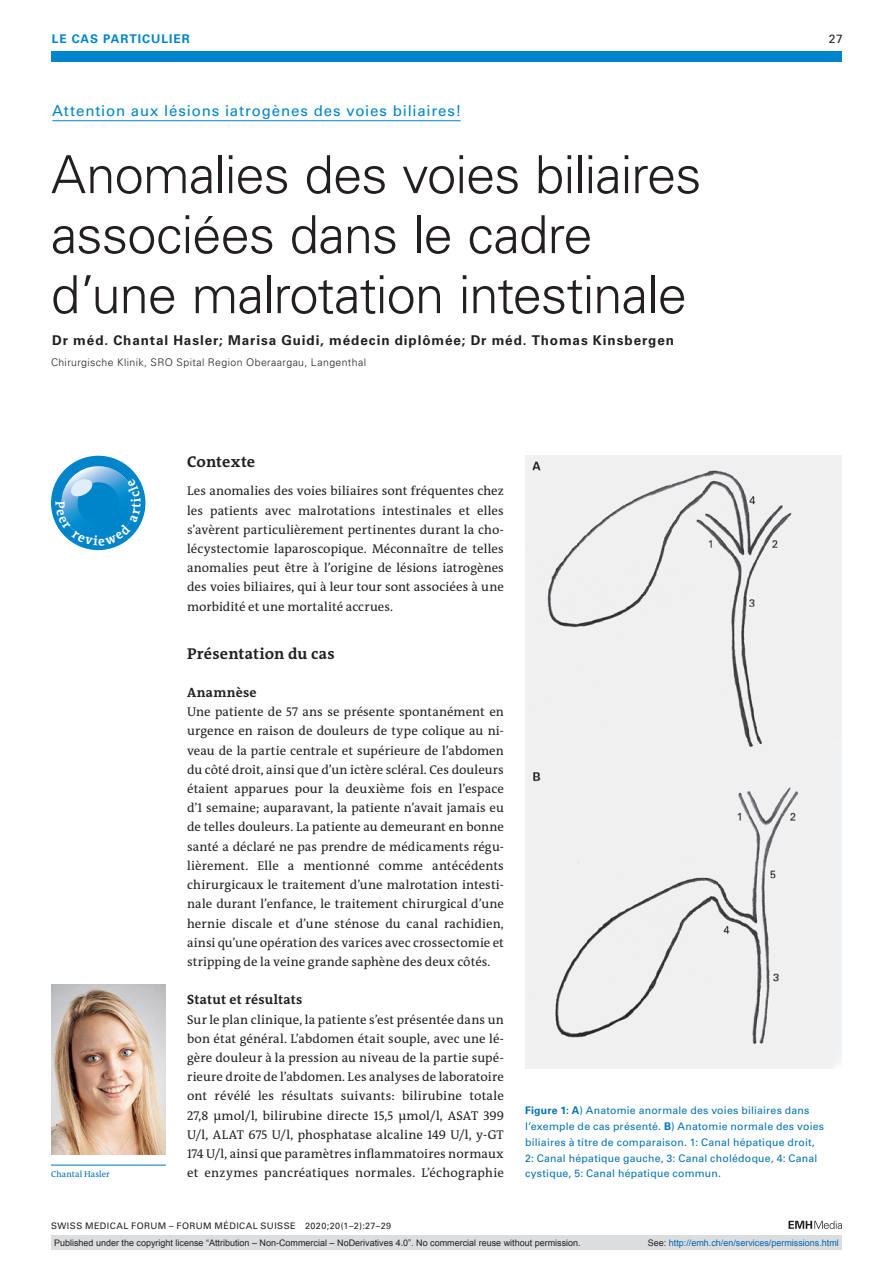
<style>
.page{position:relative;width:893px;height:1263px;background:#fff}
.page>*{position:absolute;margin:0;border:0;box-sizing:border-box;transform-origin:0 0}
.t1{font:300 52.5px/60px "Univers LT Std";letter-spacing:-.02em;color:#231f20}
.t2{font:700 15.75px "The Antiqua B W7";letter-spacing:.01em;color:#231f20}
.t3{font:15px "Univers LT Std";letter-spacing:.06em;color:#0084ca}
.t4{font:700 13.5px "Univers LT Std";letter-spacing:.07em;color:#231f20}
.t5{font:700 13.5px "The Antiqua B W7";letter-spacing:.02em;color:#231f20}
.t6{font:12.75px/19.2px "The Antiqua B W5 Plain";letter-spacing:.01em;color:#231f20;text-align:justify}
.t7{font:700 12px "Univers LT Std";letter-spacing:.085em;color:#0084ca}
.t8{font:12px "Univers LT Std";color:#231f20}
.t9{font:10.5px/15.8px "Univers LT Std";letter-spacing:.02em;color:#0072b2}
.t10{font:300 10.5px "Univers LT Std";letter-spacing:.04em;color:#231f20}
.t11{font:9px "Arial";color:#231f20}
.t12{font:9px "Univers LT Std";letter-spacing:.05em;color:#231f20}
.t13{font:9px "Arial";color:#0166b3}
.t14{font:8.7px "The Antiqua B W5 Plain";letter-spacing:.01em;color:#0072b2}
.s1{font-weight:700}
.s2{color:#231f20}
</style>
<div class="page">
<div style="left:51px;top:51px;width:791px;height:11px;background:#0084ca"></div>
<svg style="left:788px;top:1221px;width:54px;height:8px"></svg>
<hr style="left:52px;top:120px;width:409px;height:1px;background:#0084ca">
<hr style="left:51px;top:1165px;width:115px;height:1px;background:#0072b2">
<img style="left:51px;top:984px;width:115px;height:170px">
<div style="left:525px;top:456px;width:317px;height:613px;background:#f0f0f1"></div>
<div style="left:51px;top:1235px;width:791px;height:15px;background:#dcdddf"></div>
<svg style="left:51px;top:456px;width:94px;height:94px"></svg>
<p class="t7" style="left:52px;top:31px;width:140px">LE CAS PARTICULIER</p>
<p class="t8" style="left:829px;top:31px;width:15px">27</p>
<p class="t3" style="left:52px;top:102px;width:410px">Attention aux lésions iatrogènes des voies biliaires!</p>
<h1 class="t1" style="left:51px;top:145px;width:652px">Anomalies des voies biliaires associées dans le cadre d’une malrotation intestinale</h1>
<p class="t4" style="left:52px;top:332px;width:623px">Dr méd. Chantal Hasler; Marisa Guidi, médecin diplômée; Dr méd. Thomas Kinsbergen</p>
<p class="t10" style="left:51px;top:356px;width:317px">Chirurgische Klinik, SRO Spital Region Oberaargau, Langenthal</p>
<p class="t14" style="left:51px;top:1169px;width:60px">Chantal Hasler</p>
<p class="t2" style="left:187px;top:451px;width:70px">Contexte</p>
<p class="t6" style="left:187px;top:482px;width:318px">Les anomalies des voies biliaires sont fréquentes chez les patients avec malrotations intestinales et elles s’avèrent particulièrement pertinentes durant la cho&shy;lécystectomie laparoscopique. Méconnaître de telles anomalies peut être à l’origine de lésions iatrogènes des voies biliaires, qui à leur tour sont associées à une morbidité et une mortalité accrues.</p>
<p class="t2" style="left:187px;top:643px;width:149px">Présentation du cas</p>
<p class="t5" style="left:187px;top:684px;width:71px">Anamnèse</p>
<p class="t6" style="left:187px;top:702px;width:318px">Une patiente de 57 ans se présente spontanément en urgence en raison de douleurs de type colique au ni&shy;veau de la partie centrale et supérieure de l’abdomen du côté droit, ainsi que d’un ictère scléral. Ces douleurs étaient apparues pour la deuxième fois en l’espace d’1 semaine; auparavant, la patiente n’avait jamais eu de telles douleurs. La patiente au demeurant en bonne santé a déclaré ne pas prendre de médicaments régu&shy;lièrement. Elle a mentionné comme antécédents chirurgicaux le traitement d’une malrotation intesti&shy;nale durant l’enfance, le traitement chirurgical d’une hernie discale et d’une sténose du canal rachidien, ainsi qu’une opération des varices avec crossectomie et stripping de la veine grande saphène des deux côtés.</p>
<p class="t5" style="left:187px;top:991px;width:117px">Statut et résultats</p>
<p class="t6" style="left:187px;top:1010px;width:318px">Sur le plan clinique, la patiente s’est présentée dans un bon état général. L’abdomen était souple, avec une lé&shy;gère douleur à la pression au niveau de la partie supé&shy;rieure droite de l’abdomen. Les analyses de laboratoire ont révélé les résultats suivants: bilirubine totale 27,8 μmol/l, bilirubine directe 15,5 μmol/l, ASAT 399<br>U/l, ALAT 675 U/l, phosphatase alcaline 149 U/l, y-GT 174 U/l, ainsi que paramètres inflammatoires normaux et enzymes pancréatiques normales. L’échographie</p>
<p class="t12" style="left:51px;top:1220px;width:342px">SWISS MEDICAL FORUM – FORUM MÉDICAL SUISSE 2020;20(1–2):27–29</p>
<p class="t9" style="left:525px;top:1103px;width:301px"><span class="s1">Figure 1: A</span>) Anatomie anormale des voies biliaires dans l’exemple de cas présenté. <span class="s1">B</span>) Anatomie normale des voies biliaires à titre de comparaison. 1: Canal hépatique droit, 2: Canal hépatique gauche, 3: Canal cholédoque, 4: Canal cystique, 5: Canal hépatique commun.</p>
<p class="t11" style="left:54px;top:1237px;width:528px">Published under the copyright license “Attribution – Non-Commercial – NoDerivatives 4.0”. No commercial reuse without permission.</p>
<p class="t13" style="left:648px;top:1237px;width:193px"><span class="s2">See:</span> http://emh.ch/en/services/permissions.html</p>
</div>
